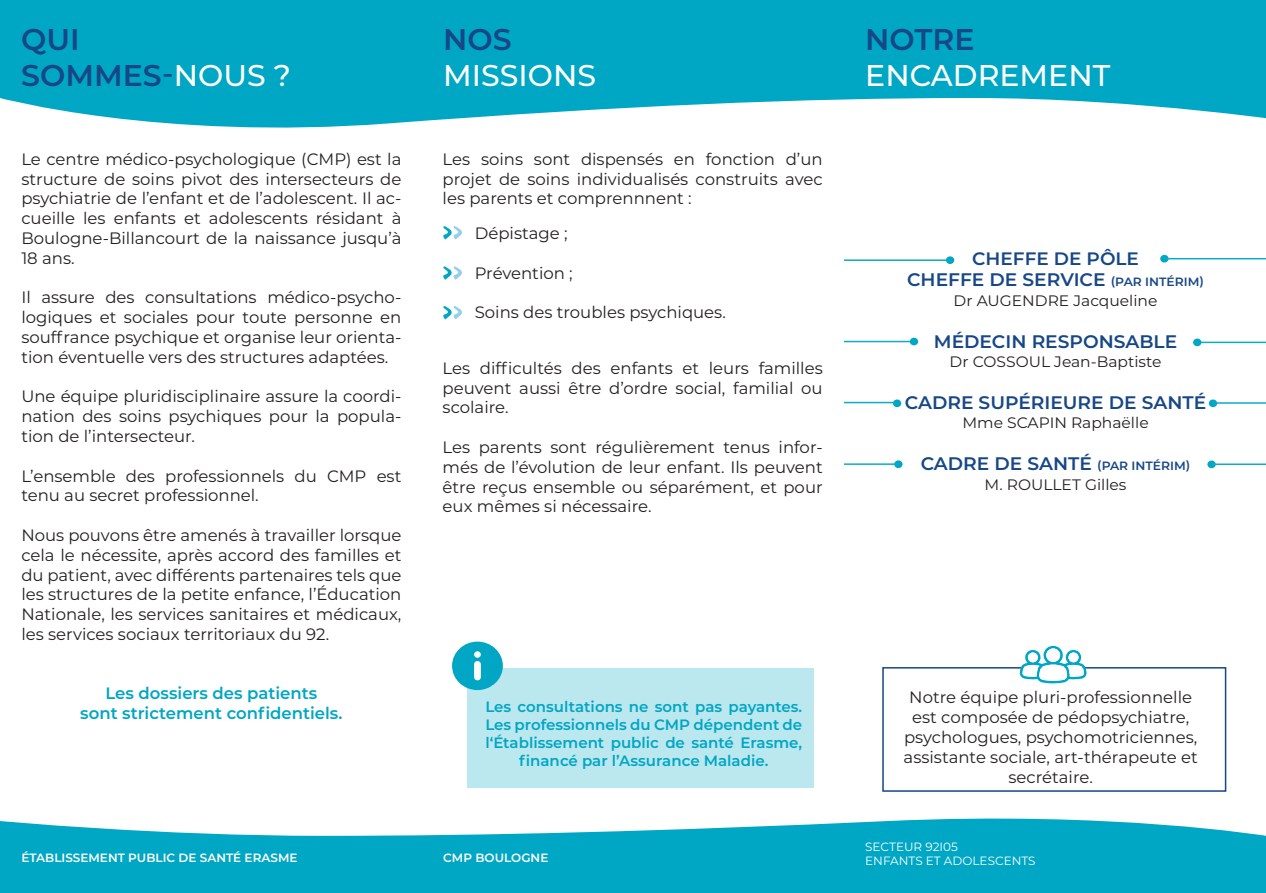
<style>
.page{position:relative;width:1266px;height:893px;background:#fff}
.page>*{position:absolute;margin:0;border:0;box-sizing:border-box;transform-origin:0 0}
.t1{font:600 30px/36px "Montserrat";color:#174786}
.t2{font:500 30px "Montserrat";color:#fff}
.t3{font:600 18.15px "Montserrat";color:#174786}
.t4{font:600 18px "Montserrat";color:#174786}
.t5{font:16.5px/19.8px "Montserrat";color:#231f20;text-align:justify}
.t6{font:600 16.5px "Montserrat";color:#00a6c4}
.t7{font:15.15px "Montserrat";color:#231f20}
.t8{font:600 15px/18px "Montserrat";color:#00a6c4;text-align:center}
.t9{font:600 12px "Montserrat";color:#fff}
.t10{font:12px "Montserrat";color:#fff}
.s1{font-weight:500}
.s2{font-weight:500;color:#fff}
.s3{font-size:12px}
</style>
<div class="page">
<svg style="left:0;top:0;width:1266px;height:128px;background:#22b2cc"></svg>
<svg style="left:0;top:818px;width:1266px;height:75px;background:#22b3cc"></svg>
<div style="left:882px;top:667px;width:344px;height:125px;border:2px solid #174786"></div>
<svg style="left:1019px;top:645px;width:68px;height:39px"></svg>
<div style="left:1046px;top:648px;width:14px;height:14px;background:#fcfcfc;border-radius:50%"></div>
<div style="left:1027px;top:652px;width:11px;height:10px;background:#fcfcfc;border-radius:50%"></div>
<div style="left:1068px;top:652px;width:10px;height:10px;background:#fcfcfc;border-radius:50%"></div>
<div style="left:946px;top:256px;width:8px;height:8px;background:#00a7c5;border-radius:50%"></div>
<div style="left:1160px;top:255px;width:8px;height:7px;background:#00a7c5;border-radius:50%"></div>
<hr style="left:844px;top:259px;width:105px;height:2px;background:#0dabc5">
<hr style="left:1164px;top:258px;width:102px;height:1px;background:#0dabc5">
<div style="left:893px;top:399px;width:8px;height:8px;background:#00a7c5;border-radius:50%"></div>
<hr style="left:844px;top:402px;width:52px;height:1px;background:#0dabc5">
<svg style="left:1208px;top:399px;width:9px;height:8px"></svg>
<hr style="left:1213px;top:402px;width:53px;height:2px;background:#0dabc5">
<hr style="left:844px;top:341px;width:70px;height:1px;background:#0dabc5">
<div style="left:909px;top:338px;width:9px;height:7px;background:#00a7c5;border-radius:50%"></div>
<hr style="left:1197px;top:342px;width:69px;height:1px;background:#0dabc5">
<div style="left:1193px;top:339px;width:8px;height:7px;background:#00a7c5;border-radius:50%"></div>
<div style="left:467px;top:668px;width:347px;height:120px;background:#bbe7ef"></div>
<svg style="left:452px;top:642px;width:51px;height:48px"></svg>
<svg style="left:443px;top:226px;width:19px;height:14px"></svg>
<svg style="left:443px;top:266px;width:19px;height:14px"></svg>
<svg style="left:443px;top:306px;width:19px;height:14px"></svg>
<div style="left:1207px;top:460px;width:8px;height:8px;background:#00a7c5;border-radius:50%"></div>
<hr style="left:1211px;top:463px;width:55px;height:2px;background:#0dabc5">
<div style="left:894px;top:460px;width:8px;height:8px;background:#00a7c5;border-radius:50%"></div>
<hr style="left:844px;top:463px;width:54px;height:2px;background:#0dabc5">
<h1 class="t1" style="left:21px;top:20px;width:271px">QUI<br>SOMMES<span class="s1">-</span><span class="s2">NOUS ?</span></h1>
<h1 class="t1" style="left:443px;top:20px;width:70px">NOS</h1>
<h1 class="t2" style="left:443px;top:55px;width:154px">MISSIONS</h1>
<p class="t5" style="left:21px;top:148px;width:381px">Le centre médico-psychologique (CMP) est la structure de soins pivot des intersecteurs de psychiatrie de l’enfant et de l’adolescent. Il ac&shy;cueille les enfants et adolescents résidant à Boulogne-Billancourt de la naissance jusqu’à 18 ans.</p>
<p class="t5" style="left:21px;top:287px;width:381px">Il assure des consultations médico-psycho&shy;logiques et sociales pour toute personne en souffrance psychique et organise leur orienta&shy;tion éventuelle vers des structures adaptées.</p>
<p class="t5" style="left:21px;top:386px;width:381px">Une équipe pluridisciplinaire assure la coordi&shy;nation des soins psychiques pour la popula&shy;tion de l’intersecteur.</p>
<p class="t5" style="left:21px;top:465px;width:381px">L’ensemble des professionnels du CMP est tenu au secret professionnel.</p>
<p class="t5" style="left:21px;top:525px;width:381px">Nous pouvons être amenés à travailler lorsque cela le nécessite, après accord des familles et du patient, avec différents partenaires tels que les structures de la petite enfance, l’Éducation Nationale, les services sanitaires et médicaux, les services sociaux territoriaux du 92.</p>
<p class="t6" style="left:105px;top:682px;width:213px">Les dossiers des patients</p>
<p class="t6" style="left:80px;top:702px;width:264px">sont strictement confidentiels.</p>
<p class="t5" style="left:442px;top:148px;width:381px">Les soins sont dispensés en fonction d’un projet de soins individualisés construits avec les parents et comprennnent :</p>
<p class="t5" style="left:475px;top:223px;width:94px">Dépistage ;</p>
<p class="t5" style="left:475px;top:262px;width:99px">Prévention ;</p>
<p class="t5" style="left:475px;top:302px;width:252px">Soins des troubles psychiques.</p>
<p class="t5" style="left:442px;top:357px;width:381px">Les difficultés des enfants et leurs familles peuvent aussi être d’ordre social, familial ou scolaire.</p>
<p class="t5" style="left:442px;top:437px;width:381px">Les parents sont régulièrement tenus infor&shy;més de l’évolution de leur enfant. Ils peuvent être reçus ensemble ou séparément, et pour eux mêmes si nécessaire.</p>
<p class="t8" style="left:485px;top:697px;width:318px">Les consultations ne sont pas payantes.<br>Les professionnels du CMP dépendent de l‘Établissement public de santé Erasme, financé par l’Assurance Maladie.</p>
<h1 class="t1" style="left:865px;top:20px;width:111px">NOTRE</h1>
<h1 class="t2" style="left:865px;top:55px;width:247px">ENCADREMENT</h1>
<p class="t4" style="left:972px;top:245px;width:168px">CHEFFE DE PÔLE</p>
<p class="t3" style="left:907px;top:267px;width:298px">CHEFFE DE SERVICE <span class="s3">(PAR INTÉRIM)</span></p>
<p class="t7" style="left:953px;top:290px;width:205px">Dr AUGENDRE Jacqueline</p>
<p class="t3" style="left:934px;top:328px;width:245px">MÉDECIN RESPONSABLE</p>
<p class="t7" style="left:949px;top:351px;width:213px">Dr COSSOUL Jean-Baptiste</p>
<p class="t3" style="left:904px;top:389px;width:303px">CADRE SUPÉRIEURE DE SANTÉ</p>
<p class="t7" style="left:962px;top:413px;width:188px">Mme SCAPIN Raphaëlle</p>
<p class="t3" style="left:920px;top:451px;width:271px">CADRE DE SANTÉ <span class="s3">(PAR INTÉRIM)</span></p>
<p class="t7" style="left:984px;top:474px;width:143px">M. ROULLET Gilles</p>
<p class="t5" style="left:904px;top:687px;width:295px;text-align:center">Notre équipe pluri-professionnelle est composée de pédopsychiatre, psychologues, psychomotriciennes,</p>
<p class="t5" style="left:903px;top:746px;width:296px;text-align:center">assistante sociale, art-thérapeute et secrétaire.</p>
<p class="t10" style="left:865px;top:838px;width:94px">SECTEUR 92I05</p>
<p class="t9" style="left:21px;top:849px;width:278px">ÉTABLISSEMENT PUBLIC DE SANTÉ ERASME</p>
<p class="t10" style="left:865px;top:853px;width:172px">ENFANTS ET ADOLESCENTS</p>
<p class="t9" style="left:443px;top:849px;width:107px">CMP BOULOGNE</p>
</div>
